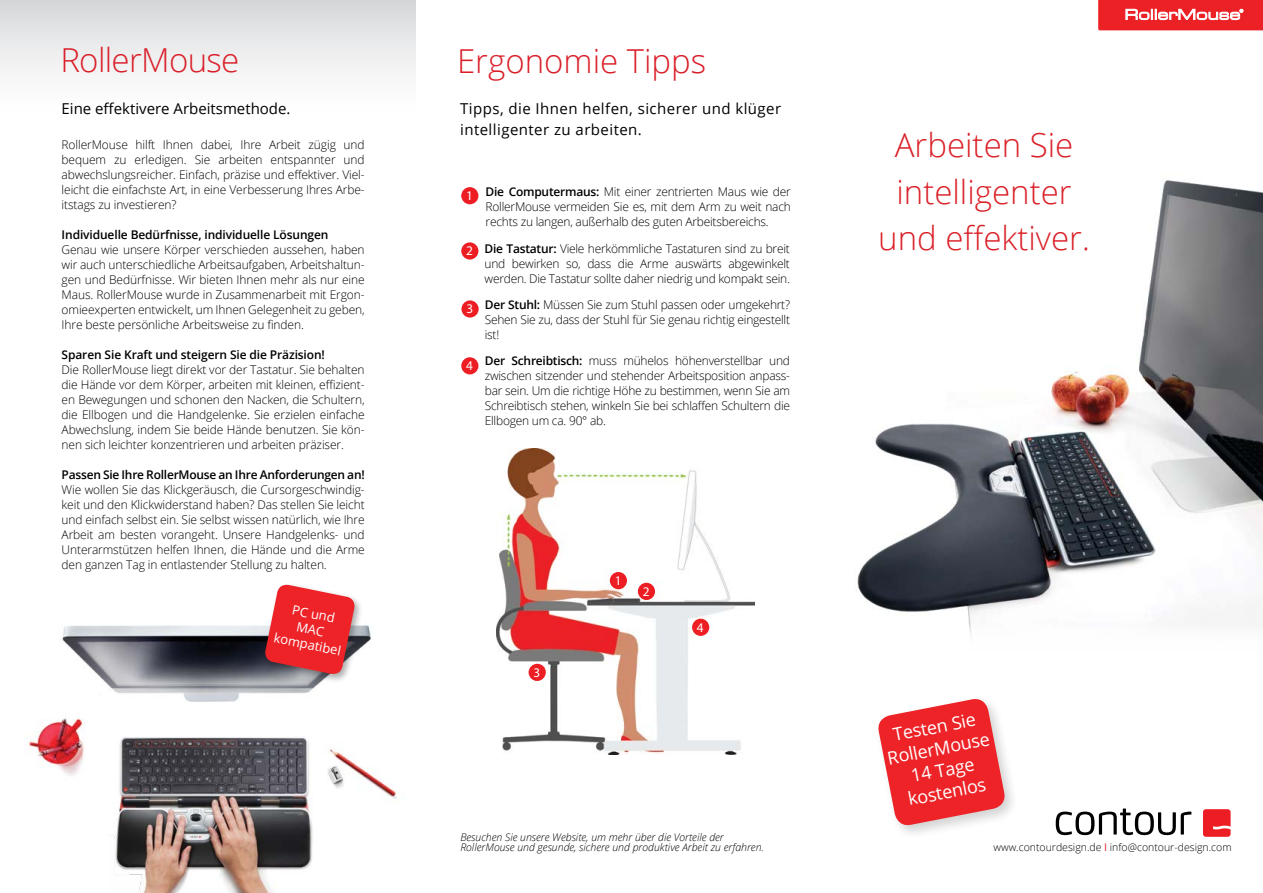
<style>
.page{position:relative;width:1263px;height:893px;background:#fff}
.page>*{position:absolute;margin:0;border:0;box-sizing:border-box;transform-origin:0 0}
.t1{font:300 33px/46.5px "Open Sans";color:#da2128;text-align:center}
.t2{font:300 33px "Open Sans";color:#da1f29}
.t3{font:300 33px "Open Sans";letter-spacing:-.02em;color:#da1f29}
.t4{font:18px/21.9px "Open Sans";color:#fff;text-align:center}
.t5{font:15px/21px "Open Sans";letter-spacing:.03em;color:#000}
.t6{font:15px "Open Sans";color:#000}
.t7{font:13.2px "Myriad Pro";color:#fff}
.t8{font:12.9px/15.3px "Open Sans";color:#fff;text-align:center}
.t9{font:300 12px/15px "Open Sans";letter-spacing:-.015em;color:#000;text-align:justify}
.t10{font:600 12px "Open Sans";letter-spacing:-.01em;color:#000}
.t11{font:italic 300 10.5px/10.5px "Open Sans";color:#000}
.t12{font:300 10.5px "Open Sans";color:#000}
.s1{font-weight:600}
.s2{font-weight:400;color:#da2128}
</style>
<div class="page">
<img style="left:114px;top:737px;width:199px;height:156px">
<img style="left:856px;top:180px;width:407px;height:446px">
<div style="left:0;top:0;width:415px;height:117px;background:linear-gradient(to bottom,#d7d8da,#fff)"></div>
<img style="left:62px;top:625px;width:309px;height:77px">
<div style="left:874px;top:694px;width:145px;height:146px;background:#000;opacity:.18"></div>
<svg style="left:876px;top:697px;width:131px;height:130px"></svg>
<svg style="left:1056px;top:808px;width:135px;height:27px"></svg>
<svg style="left:1203px;top:809px;width:27px;height:28px"></svg>
<svg style="left:1098px;top:0;width:165px;height:30px;background:#ee3d42"></svg>
<img style="left:28px;top:718px;width:57px;height:58px">
<div style="left:262px;top:582px;width:102px;height:101px;background:#000;opacity:.33"></div>
<svg style="left:264px;top:583px;width:92px;height:93px;background:#de4e52"></svg>
<img style="left:327px;top:748px;width:70px;height:54px">
<div style="left:461px;top:187px;width:17px;height:17px;background:#ed1d24;border-radius:50%"></div>
<div style="left:461px;top:242px;width:17px;height:18px;background:#ed1d24;border-radius:50%"></div>
<div style="left:461px;top:300px;width:18px;height:18px;background:#ed1d24;border-radius:50%"></div>
<div style="left:461px;top:357px;width:17px;height:17px;background:#ed1d24;border-radius:50%"></div>
<img style="left:496px;top:448px;width:258px;height:307px">
<div style="left:610px;top:572px;width:17px;height:17px;background:#ed1d24;border-radius:50%"></div>
<div style="left:638px;top:583px;width:17px;height:17px;background:#ed1d24;border-radius:50%"></div>
<div style="left:529px;top:664px;width:17px;height:17px;background:#ed1d24;border-radius:50%"></div>
<div style="left:692px;top:619px;width:17px;height:17px;background:#ed1d24;border-radius:50%"></div>
<h1 class="t3" style="left:60px;top:38px;width:180px">RollerMouse</h1>
<p class="t6" style="left:62px;top:98px;width:230px">Eine effektivere Arbeitsmethode.</p>
<p class="t9" style="left:62px;top:137px;width:305px">RollerMouse hilft Ihnen dabei, Ihre Arbeit zügig und bequem zu erledigen. Sie arbeiten entspannter und abwechslungsreicher. Einfach, präzise und effektiver. Viel&shy;leicht die einfachste Art, in eine Verbesserung Ihres Arbe&shy;itstags zu investieren?</p>
<p class="t10" style="left:62px;top:226px;width:268px">Individuelle Bedürfnisse, individuelle Lösungen</p>
<p class="t9" style="left:62px;top:242px;width:305px">Genau wie unsere Körper verschieden aussehen, haben wir auch unterschiedliche Arbeitsaufgaben, Arbeitshaltun&shy;gen und Bedürfnisse. Wir bieten Ihnen mehr als nur eine Maus. RollerMouse wurde in Zusammenarbeit mit Ergon&shy;omieexperten entwickelt, um Ihnen Gelegenheit zu geben, Ihre beste persönliche Arbeitsweise zu finden.</p>
<p class="t10" style="left:62px;top:346px;width:265px">Sparen Sie Kraft und steigern Sie die Präzision!</p>
<p class="t9" style="left:62px;top:362px;width:305px">Die RollerMouse liegt direkt vor der Tastatur. Sie behalten die Hände vor dem Körper, arbeiten mit kleinen, effizient&shy;en Bewegungen und schonen den Nacken, die Schultern, die Ellbogen und die Handgelenke. Sie erzielen einfache Abwechslung, indem Sie beide Hände benutzen. Sie kön&shy;nen sich leichter konzentrieren und arbeiten präziser.</p>
<p class="t10" style="left:62px;top:466px;width:305px">Passen Sie Ihre RollerMouse an Ihre Anforderungen an!</p>
<p class="t9" style="left:62px;top:482px;width:305px">Wie wollen Sie das Klickgeräusch, die Cursorgeschwindig&shy;keit und den Klickwiderstand haben? Das stellen Sie leicht und einfach selbst ein. Sie selbst wissen natürlich, wie Ihre Arbeit am besten vorangeht. Unsere Handgelenks- und Unterarmstützen helfen Ihnen, die Hände und die Arme den ganzen Tag in entlastender Stellung zu halten.</p>
<p class="t8" style="left:282px;top:599px;width:70px;rotate:12deg">PC und<br>MAC kompatibel</p>
<h1 class="t2" style="left:457px;top:38px;width:251px">Ergonomie Tipps</h1>
<p class="t5" style="left:460px;top:98px;width:323px">Tipps, die Ihnen helfen, sicherer und klüger intelligenter zu arbeiten.</p>
<p class="t7" style="left:466px;top:187px;width:8px">1</p>
<p class="t7" style="left:466px;top:243px;width:8px">2</p>
<p class="t7" style="left:466px;top:301px;width:8px">3</p>
<p class="t7" style="left:466px;top:358px;width:8px">4</p>
<p class="t9" style="left:486px;top:184px;width:307px"><span class="s1">Die Computermaus:</span> Mit einer zentrierten Maus wie der RollerMouse vermeiden Sie es, mit dem Arm zu weit nach rechts zu langen, außerhalb des guten Arbeitsbereichs.</p>
<p class="t9" style="left:485px;top:240px;width:307px"><span class="s1">Die Tastatur:</span> Viele herkömmliche Tastaturen sind zu breit und bewirken so, dass die Arme auswärts abgewinkelt werden. Die Tastatur sollte daher niedrig und kompakt sein.</p>
<p class="t9" style="left:485px;top:297px;width:307px"><span class="s1">Der Stuhl:</span> Müssen Sie zum Stuhl passen oder umgekehrt?<br>Sehen Sie zu, dass der Stuhl für Sie genau richtig eingestellt ist!</p>
<p class="t9" style="left:485px;top:353px;width:307px"><span class="s1">Der Schreibtisch:</span> muss mühelos höhenverstellbar und zwischen sitzender und stehender Arbeitsposition anpass&shy;bar sein. Um die richtige Höhe zu bestimmen, wenn Sie am Schreibtisch stehen, winkeln Sie bei schlaffen Schultern die Ellbogen um ca. 90° ab.</p>
<p class="t7" style="left:533px;top:664px;width:8px">3</p>
<p class="t7" style="left:615px;top:572px;width:8px">1</p>
<p class="t7" style="left:643px;top:583px;width:8px">2</p>
<p class="t7" style="left:697px;top:619px;width:8px">4</p>
<p class="t11" style="left:460px;top:831px;width:305px">Besuchen Sie unsere Website, um mehr über die Vorteile der<br>RollerMouse und gesunde, sichere und produktive Arbeit zu erfahren.</p>
<h1 class="t1" style="left:878px;top:121px;width:213px">Arbeiten Sie intelligenter und effektiver.</h1>
<h2 class="t4" style="left:881px;top:725px;width:105px;rotate:-11deg">Testen Sie<br>RollerMouse<br>14 Tage kostenlos</h2>
<p class="t12" style="left:993px;top:840px;width:240px">www.contourdesign.de <span class="s2">I</span> info@contour-design.com</p>
</div>
